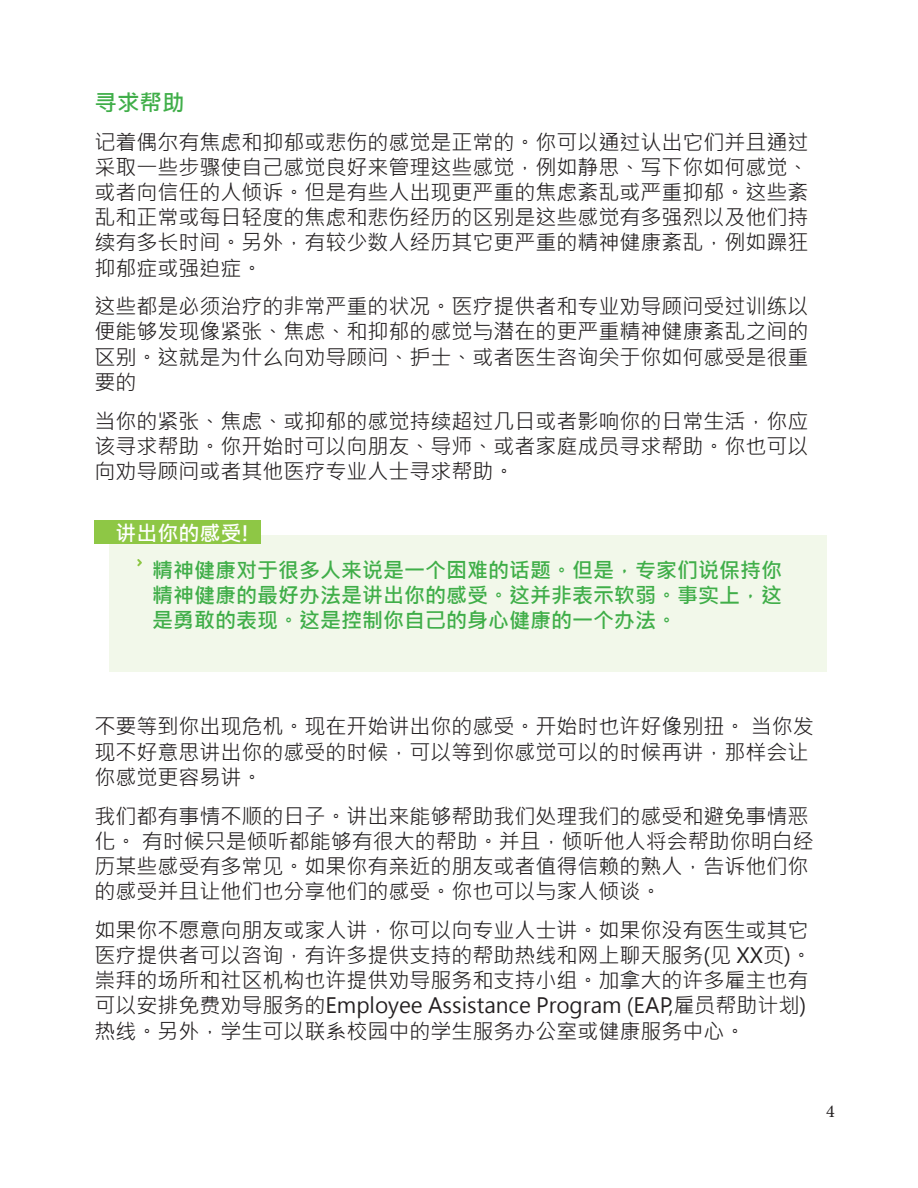
<style>
.page{position:relative;width:918px;height:1188px;background:#fff}
.page>*{position:absolute;margin:0;border:0;box-sizing:border-box;transform-origin:0 0}
.Subheader-SC{font:700 22.5px "Microsoft Jheng Hei";color:#40ae49}
.Body-SC{font:21px/25.2px "Microsoft Jheng Hei";color:#231f20;text-align:justify}
.Body-SC-2{font:700 21px/25.2px "Microsoft Jheng Hei";color:#40ae49;text-align:justify}
.Body-SC-3{font:700 21px "Microsoft Jheng Hei";color:#fff}
.t1{font:18px "Minion Pro";color:#231f20}
</style>
<div class="page">
<div style="left:109px;top:535px;width:717px;height:136px;background:#f2f8ea"></div>
<div style="left:94px;top:521px;width:167px;height:23px;background:#8ec745"></div>
<svg style="left:137px;top:559px;width:5px;height:7px"></svg>
<p class="Subheader-SC" style="left:94px;top:88px;width:91px">寻求帮助</p>
<p class="Body-SC" style="left:94px;top:129px;width:715px">记着偶尔有焦虑和抑郁或悲伤的感觉是正常的。你可以通过认出它们并且通过采取一些步骤使自己感觉良好来管理这些感觉，例如静思、写下你如何感觉、或者向信任的人倾诉。但是有些人出现更严重的焦虑紊乱或严重抑郁。这些紊乱和正常或每日轻度的焦虑和悲伤经历的区别是这些感觉有多强烈以及他们持续有多长时间。另外，有较少数人经历其它更严重的精神健康紊乱，例如躁狂抑郁症或强迫症。</p>
<p class="Body-SC" style="left:94px;top:294px;width:715px">这些都是必须治疗的非常严重的状况。医疗提供者和专业劝导顾问受过训练以便能够发现像紧张、焦虑、和抑郁的感觉与潜在的更严重精神健康紊乱之间的区别。这就是为什么向劝导顾问、护士、或者医生咨询关于你如何感受是很重要的</p>
<p class="Body-SC" style="left:94px;top:408px;width:715px">当你的紧张、焦虑、或抑郁的感觉持续超过几日或者影响你的日常生活，你应该寻求帮助。你开始时可以向朋友、导师、或者家庭成员寻求帮助。你也可以向劝导顾问或者其他医疗专业人士寻求帮助。</p>
<p class="Body-SC-3" style="left:115px;top:520px;width:138px">讲出你的感受!</p>
<p class="Body-SC-2" style="left:152px;top:558px;width:631px">精神健康对于很多人来说是一个困难的话题。但是，专家们说保持你精神健康的最好办法是讲出你的感受。这并非表示软弱。事实上，这是勇敢的表现。这是控制你自己的身心健康的一个办法。</p>
<p class="Body-SC" style="left:94px;top:714px;width:721px;text-align:left">不要等到你出现危机。现在开始讲出你的感受。开始时也许好像别扭。 当你发现不好意思讲出你的感受的时候，可以等到你感觉可以的时候再讲，那样会让你感觉更容易讲。</p>
<p class="Body-SC" style="left:94px;top:803px;width:721px;text-align:left">我们都有事情不顺的日子。讲出来能够帮助我们处理我们的感受和避免事情恶化。 有时候只是倾听都能够有很大的帮助。并且，倾听他人将会帮助你明白经历某些感受有多常见。如果你有亲近的朋友或者值得信赖的熟人，告诉他们你的感受并且让他们也分享他们的感受。你也可以与家人倾谈。</p>
<p class="Body-SC" style="left:94px;top:918px;width:719px;text-align:left">如果你不愿意向朋友或家人讲，你可以向专业人士讲。如果你没有医生或其它医疗提供者可以咨询，有许多提供支持的帮助热线和网上聊天服务(见 XX页)。崇拜的场所和社区机构也许提供劝导服务和支持小组。加拿大的许多雇主也有可以安排免费劝导服务的Employee Assistance Program (EAP,雇员帮助计划)热线。另外，学生可以联系校园中的学生服务办公室或健康服务中心。</p>
<p class="t1" style="left:826px;top:1099px;width:10px">4</p>
</div>
